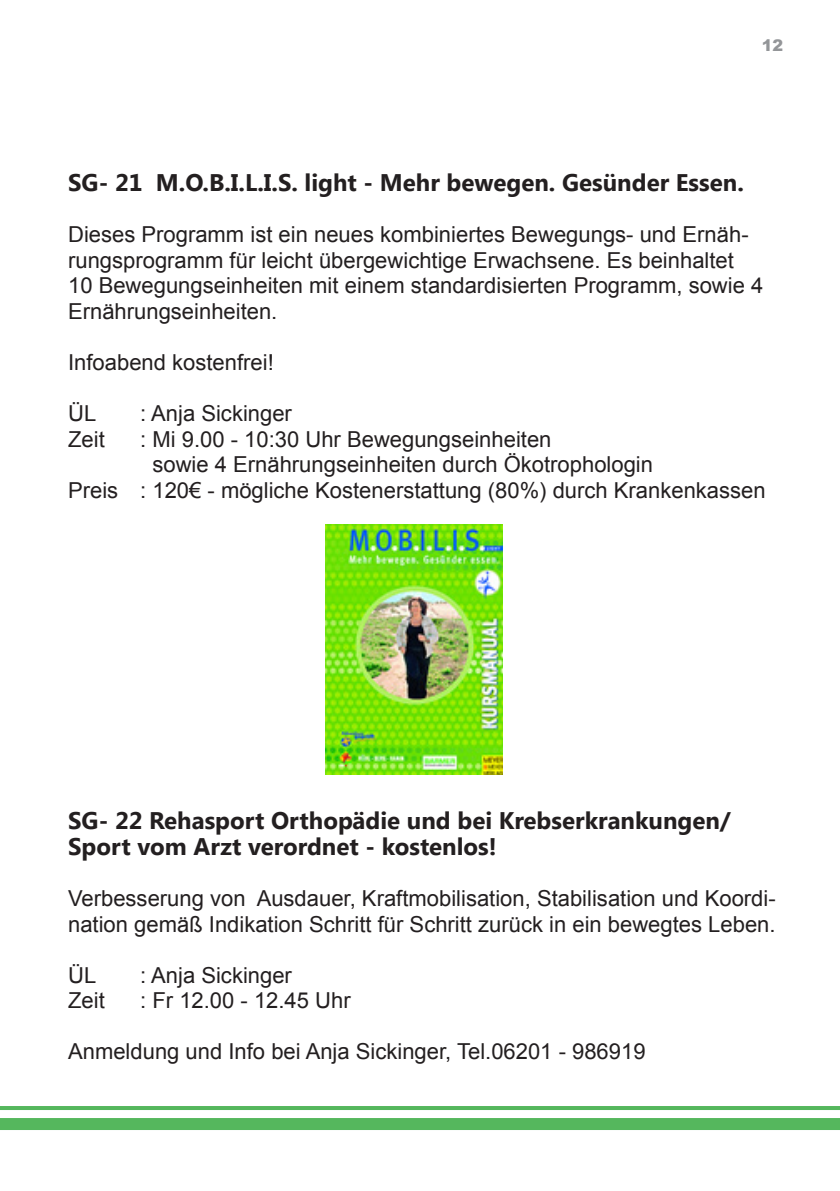
<style>
.page{position:relative;width:840px;height:1191px;background:#fff}
.page>*{position:absolute;margin:0;border:0;box-sizing:border-box;transform-origin:0 0}
.Subhead_2__Fließtext{font:700 24px/25.6px "Lao UI";color:#231f20}
.Fließtext{font:22px/25.6px "Arial";color:#231f20}
.t1{font:900 16px "Arial";color:#939598}
</style>
<div class="page">
<hr style="left:0;top:1106px;width:839px;height:4px;background:#55b75d">
<div style="left:0;top:1118px;width:839px;height:12px;background:#55b75d"></div>
<img style="left:325px;top:524px;width:177px;height:250px">
<p class="t1" style="left:761px;top:34px;width:23px">12</p>
<p class="Subhead_2__Fließtext" style="left:68px;top:169px;width:676px">SG- 21 M.O.B.I.L.I.S. light - Mehr bewegen. Gesünder Essen.</p>
<p class="Fließtext" style="left:68px;top:222px;width:696px">Dieses Programm ist ein neues kombiniertes Bewegungs- und Ernäh&shy;rungsprogramm für leicht übergewichtige Erwachsene. Es beinhaltet 10 Bewegungseinheiten mit einem standardisierten Programm, sowie 4<br>Ernährungseinheiten.</p>
<p class="Fließtext" style="left:68px;top:349px;width:207px">Infoabend kostenfrei!</p>
<p class="Fließtext" style="left:68px;top:400px;width:30px">ÜL</p>
<p class="Fließtext" style="left:140px;top:400px;width:153px">: Anja Sickinger</p>
<p class="Fließtext" style="left:68px;top:426px;width:38px">Zeit</p>
<p class="Fließtext" style="left:140px;top:426px;width:412px">: Mi 9.00 - 10:30 Uhr Bewegungseinheiten</p>
<p class="Fließtext" style="left:152px;top:451px;width:502px">sowie 4 Ernährungseinheiten durch Ökotrophologin</p>
<p class="Fließtext" style="left:68px;top:477px;width:698px">Preis : 120€ - mögliche Kostenerstattung (80%) durch Krankenkassen</p>
<p class="Subhead_2__Fließtext" style="left:68px;top:807px;width:663px">SG- 22 Rehasport Orthopädie und bei Krebserkrankungen/<br>Sport vom Arzt verordnet - kostenlos!</p>
<p class="Fließtext" style="left:68px;top:885px;width:708px">Verbesserung von Ausdauer, Kraftmobilisation, Stabilisation und Koordi&shy;nation gemäß Indikation Schritt für Schritt zurück in ein bewegtes Leben.</p>
<p class="Fließtext" style="left:68px;top:962px;width:30px">ÜL</p>
<p class="Fließtext" style="left:140px;top:962px;width:153px">: Anja Sickinger</p>
<p class="Fließtext" style="left:68px;top:987px;width:38px">Zeit</p>
<p class="Fließtext" style="left:140px;top:987px;width:212px">: Fr 12.00 - 12.45 Uhr</p>
<p class="Fließtext" style="left:68px;top:1038px;width:578px">Anmeldung und Info bei Anja Sickinger, Tel.06201 - 986919</p>
</div>
